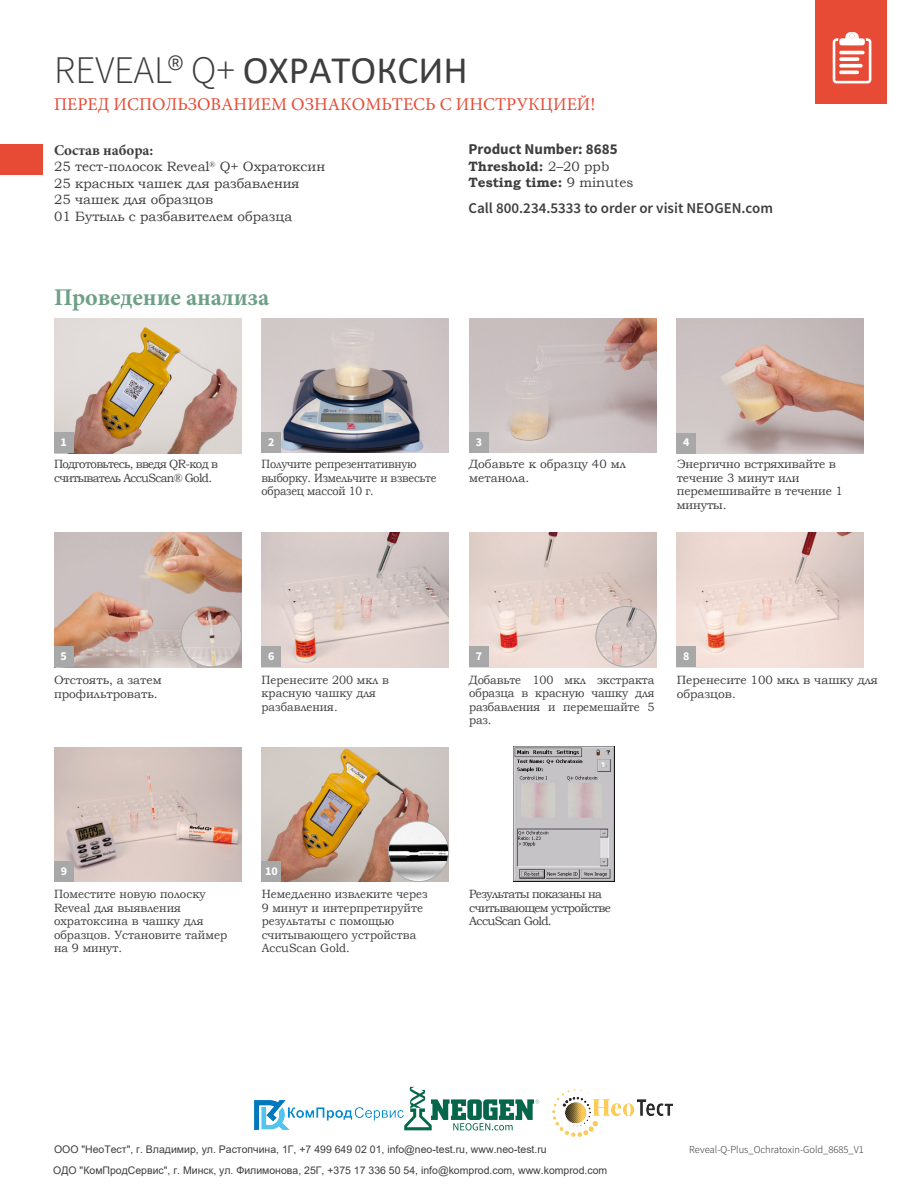
<style>
.page{position:relative;width:918px;height:1188px;background:#fff}
.page>*{position:absolute;margin:0;border:0;box-sizing:border-box;transform-origin:0 0}
.Kit_Instructions{font:39px "Calibri";color:#3e3e3f}
.Materials_Provided_C{font:700 24px "Minion Pro";letter-spacing:-.005em;color:#6ea087}
.Kit_Instructions-2{font:18px "Minion Pro";color:#e74b36}
.t1{font:600 15px "Source Sans Pro";color:#3e3e3f}
.Materials_Provided_S{font:700 15px "Source Sans Pro";color:#3e3e3f}
.Materials_Provided_C-2{font:700 15px "Minion Pro";color:#3e3e3f}
.Materials_Provided_C-3{font:13.5px/16.5px "Bookman Old Style";color:#3e3e3f}
.Materials_Provided_C-4{font:700 13.5px "Bookman Old Style";color:#3e3e3f}
.Chart_Image_Text{font:12px/13.5px "Bookman Old Style";color:#3e3e3f;scale:.95 1}
.Chart_Image_Text-2{font:12px/13.5px "Bookman Old Style";color:#3e3e3f}
.Chart_Image_Text-3{font:12px/13.5px "Bookman Old Style";color:#3e3e3f;scale:.96 1}
.Chart_Image_Text-4{font:12px/13.5px "Bookman Old Style";letter-spacing:-.02em;color:#3e3e3f;scale:.92 1}
.Chart_Image_Text-5{font:12px/13.5px "Bookman Old Style";letter-spacing:-.055em;color:#3e3e3f}
.Chart_Image_Text-6{font:12px/13.5px "Bookman Old Style";letter-spacing:-.055em;color:#3e3e3f;scale:.96 1}
.Image_Text{font:700 12px "Source Sans Pro";color:#fff}
.t2{font:10.5px/21.1px "Arial";color:#3e3e3f}
.t3{font:300 10.5px "Source Sans Pro";color:#231f20}
.s1{font-family:"Source Sans Pro";font-weight:300}
.s2{font-weight:400}
</style>
<div class="page">
<img style="left:513px;top:747px;width:101px;height:135px">
<img style="left:469px;top:532px;width:188px;height:135px">
<img style="left:262px;top:748px;width:187px;height:134px">
<img style="left:54px;top:747px;width:187px;height:135px">
<img style="left:54px;top:532px;width:187px;height:135px">
<img style="left:181px;top:606px;width:61px;height:61px;border-radius:30px">
<div style="left:181px;top:606px;width:61px;height:61px;border:1px solid #a8a8a8;border-radius:50%"></div>
<img style="left:677px;top:532px;width:187px;height:135px">
<img style="left:262px;top:532px;width:187px;height:135px">
<img style="left:54px;top:318px;width:187px;height:135px">
<img style="left:469px;top:318px;width:187px;height:135px">
<img style="left:677px;top:318px;width:187px;height:135px">
<img style="left:262px;top:318px;width:187px;height:135px">
<div style="left:815px;top:0;width:72px;height:104px;background:#e74b36"></div>
<svg style="left:833px;top:32px;width:38px;height:51px"></svg>
<div style="left:0;top:145px;width:42px;height:30px;background:#e74b36"></div>
<svg style="left:404px;top:1087px;width:135px;height:43px"></svg>
<div style="left:262px;top:432px;width:19px;height:21px;background:#a8a8a8"></div>
<div style="left:469px;top:432px;width:20px;height:21px;background:#a8a8a8"></div>
<div style="left:54px;top:432px;width:19px;height:21px;background:#a8a8a8"></div>
<div style="left:677px;top:433px;width:19px;height:20px;background:#a8a8a8"></div>
<div style="left:262px;top:646px;width:19px;height:21px;background:#a8a8a8"></div>
<div style="left:469px;top:646px;width:20px;height:21px;background:#a8a8a8"></div>
<div style="left:54px;top:646px;width:19px;height:21px;background:#a8a8a8"></div>
<div style="left:677px;top:646px;width:19px;height:21px;background:#a8a8a8"></div>
<div style="left:262px;top:861px;width:19px;height:21px;background:#a8a8a8"></div>
<div style="left:54px;top:861px;width:20px;height:21px;background:#a8a8a8"></div>
<img style="left:388px;top:821px;width:61px;height:61px;border-radius:30px">
<div style="left:388px;top:821px;width:61px;height:61px;border:1px solid #a8a8a8;border-radius:50%"></div>
<img style="left:596px;top:606px;width:60px;height:61px;border-radius:30px">
<div style="left:596px;top:606px;width:60px;height:61px;border:1px solid #a8a8a8;border-radius:50%"></div>
<img style="left:553px;top:1089px;width:119px;height:48px">
<img style="left:254px;top:1100px;width:149px;height:29px">
<p class="Kit_Instructions" style="left:54px;top:43px;width:415px"><span class="s1">REVEAL® Q+</span> ОХРАТОКСИН</p>
<p class="Kit_Instructions-2" style="left:54px;top:92px;width:543px">ПЕРЕД ИСПОЛЬЗОВАНИЕМ ОЗНАКОМЬТЕСЬ С ИНСТРУКЦИЕЙ!</p>
<p class="Materials_Provided_C-2" style="left:54px;top:139px;width:101px">Состав набора:</p>
<p class="Materials_Provided_C-3" style="left:54px;top:158px;width:273px">25 тест-полосок Reveal<sup>®</sup> Q+ Охратоксин<br>25 красных чашек для разбавления<br>25 чашек для образцов<br>01 Бутыль с разбавителем образца</p>
<p class="Materials_Provided_S" style="left:468px;top:140px;width:151px">Product Number: 8685</p>
<p class="Materials_Provided_C-4" style="left:468px;top:156px;width:142px">Threshold: <span class="s2">2–20 ppb</span></p>
<p class="Materials_Provided_C-4" style="left:468px;top:173px;width:166px">Testing time: <span class="s2">9 minutes</span></p>
<p class="t1" style="left:468px;top:199px;width:306px">Call 800.234.5333 to order or visit NEOGEN.com</p>
<p class="Materials_Provided_C" style="left:54px;top:280px;width:217px">Проведение анализа</p>
<p class="Image_Text" style="left:61px;top:434px;width:8px">1</p>
<p class="Image_Text" style="left:268px;top:434px;width:8px">2</p>
<p class="Image_Text" style="left:476px;top:434px;width:8px">3</p>
<p class="Image_Text" style="left:683px;top:434px;width:8px">4</p>
<p class="Chart_Image_Text-6" style="left:54px;top:458px;width:172px">Подготовьтесь, введя QR-код в считыватель AccuScan® Gold.</p>
<p class="Chart_Image_Text-4" style="left:262px;top:458px;width:192px">Получите репрезентативную выборку. Измельчите и взвесьте образец массой 10 г.</p>
<p class="Chart_Image_Text-2" style="left:469px;top:458px;width:158px">Добавьте к образцу 40 мл метанола.</p>
<p class="Chart_Image_Text-2" style="left:677px;top:458px;width:168px">Энергично встряхивайте в течение 3 минут или перемешивайте в течение 1 минуты.</p>
<p class="Image_Text" style="left:61px;top:648px;width:8px">5</p>
<p class="Image_Text" style="left:268px;top:648px;width:8px">6</p>
<p class="Image_Text" style="left:476px;top:648px;width:8px">7</p>
<p class="Image_Text" style="left:683px;top:648px;width:8px">8</p>
<p class="Chart_Image_Text-2" style="left:54px;top:672px;width:109px;line-height:14.4px">Отстоять, а затем профильтровать.</p>
<p class="Chart_Image_Text" style="left:262px;top:673px;width:136px">Перенесите 200 мкл в красную чашку для разбавления.</p>
<p class="Chart_Image_Text" style="left:469px;top:673px;width:197px;text-align:justify">Добавьте 100 мкл экстракта образца в красную чашку для разбавления и перемешайте 5 раз.</p>
<p class="Chart_Image_Text-2" style="left:677px;top:672px;width:203px;line-height:14.4px">Перенесите 100 мкл в чашку для образцов.</p>
<p class="Image_Text" style="left:61px;top:863px;width:8px">9</p>
<p class="Image_Text" style="left:265px;top:863px;width:14px">10</p>
<p class="Chart_Image_Text-3" style="left:54px;top:887px;width:182px">Поместите новую полоску<br>Reveal для выявления охратоксина в чашку для образцов. Установите таймер на 9 минут.</p>
<p class="Chart_Image_Text" style="left:262px;top:887px;width:176px">Немедленно извлеките через<br>9 минут и интерпретируйте результаты с помощью считывающего устройства<br>AccuScan Gold.</p>
<p class="Chart_Image_Text-5" style="left:469px;top:887px;width:143px">Результаты показаны на считывающем устройстве<br>AccuScan Gold.</p>
<p class="t2" style="left:53px;top:1139px;width:556px">ООО "НеоТест", г. Владимир, ул. Растопчина, 1Г, +7 499 649 02 01, info@neo-test.ru, www.neo-test.ru<br>ОДО "КомПродСервис", г. Минск, ул. Филимонова, 25Г, +375 17 336 50 54, info@komprod.com, www.komprod.com</p>
<p class="t3" style="left:689px;top:1143px;width:176px">Reveal-Q-Plus_Ochratoxin-Gold_8685_V1</p>
</div>
